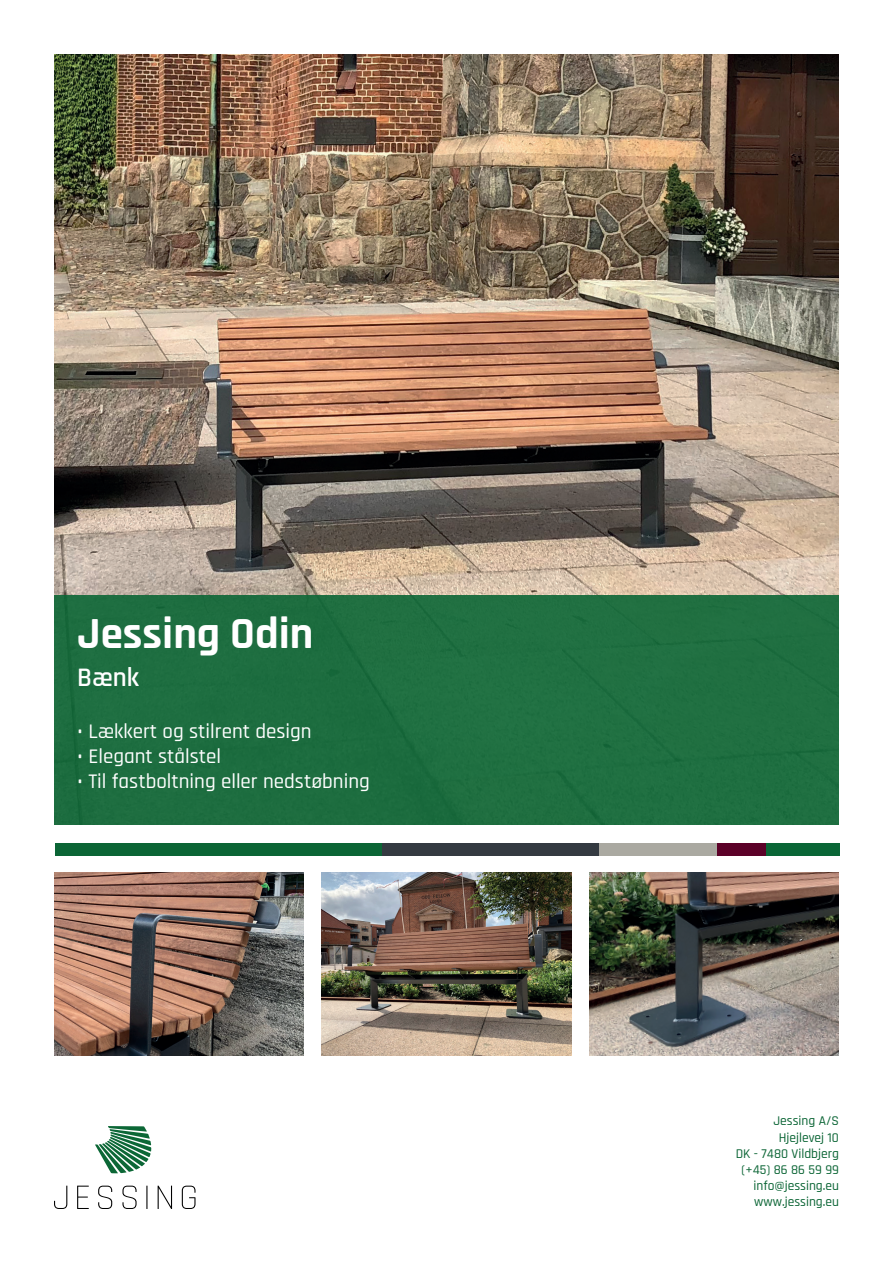
<style>
.page{position:relative;width:893px;height:1263px;background:#fff}
.page>*{position:absolute;margin:0;border:0;box-sizing:border-box;transform-origin:0 0}
.Rubrik_forside{font:700 45px "Rajdhani";color:#fff}
.Brød_forside_semibold{font:600 27px "Rajdhani";color:#fff}
.t1{font:500 21px "Rajdhani";color:#fff}
.t2{font:500 13.5px/16.2px "Rajdhani";color:#0b6535;text-align:right}
</style>
<div class="page">
<svg style="left:95px;top:1126px;width:56px;height:47px"></svg>
<svg style="left:54px;top:1185px;width:13px;height:24px"></svg>
<svg style="left:77px;top:1185px;width:12px;height:24px"></svg>
<svg style="left:98px;top:1185px;width:14px;height:24px"></svg>
<svg style="left:122px;top:1185px;width:15px;height:24px"></svg>
<svg style="left:146px;top:1185px;width:1px;height:24px"></svg>
<svg style="left:158px;top:1185px;width:14px;height:24px"></svg>
<svg style="left:182px;top:1185px;width:14px;height:24px"></svg>
<img style="left:54px;top:54px;width:785px;height:541px">
<div style="left:55px;top:843px;width:327px;height:12px;background:#0b6535"></div>
<div style="left:382px;top:843px;width:217px;height:12px;background:#343a41"></div>
<div style="left:599px;top:843px;width:118px;height:12px;background:#aaa9a1"></div>
<div style="left:717px;top:843px;width:49px;height:12px;background:#5c0128"></div>
<div style="left:766px;top:843px;width:74px;height:12px;background:#0a6636"></div>
<img style="left:54px;top:872px;width:250px;height:183px">
<img style="left:322px;top:872px;width:249px;height:183px">
<img style="left:589px;top:872px;width:250px;height:183px">
<div style="left:54px;top:595px;width:785px;height:230px;background:#1e6e41"></div>
<p class="Rubrik_forside" style="left:77px;top:606px;width:238px">Jessing Odin</p>
<p class="Brød_forside_semibold" style="left:77px;top:661px;width:63px">Bænk</p>
<p class="t1" style="left:77px;top:719px;width:236px">• Lækkert og stilrent design</p>
<p class="t1" style="left:77px;top:744px;width:146px">• Elegant stålstel</p>
<p class="t1" style="left:77px;top:769px;width:294px">• Til fastboltning eller nedstøbning</p>
<p class="t2" style="left:736px;top:1113px;width:105px">Jessing A/S<br>Hjejlevej 10<br>DK - 7480 Vildbjerg (+45) 86 86 59 99 info@jessing.eu www.jessing.eu</p>
</div>
